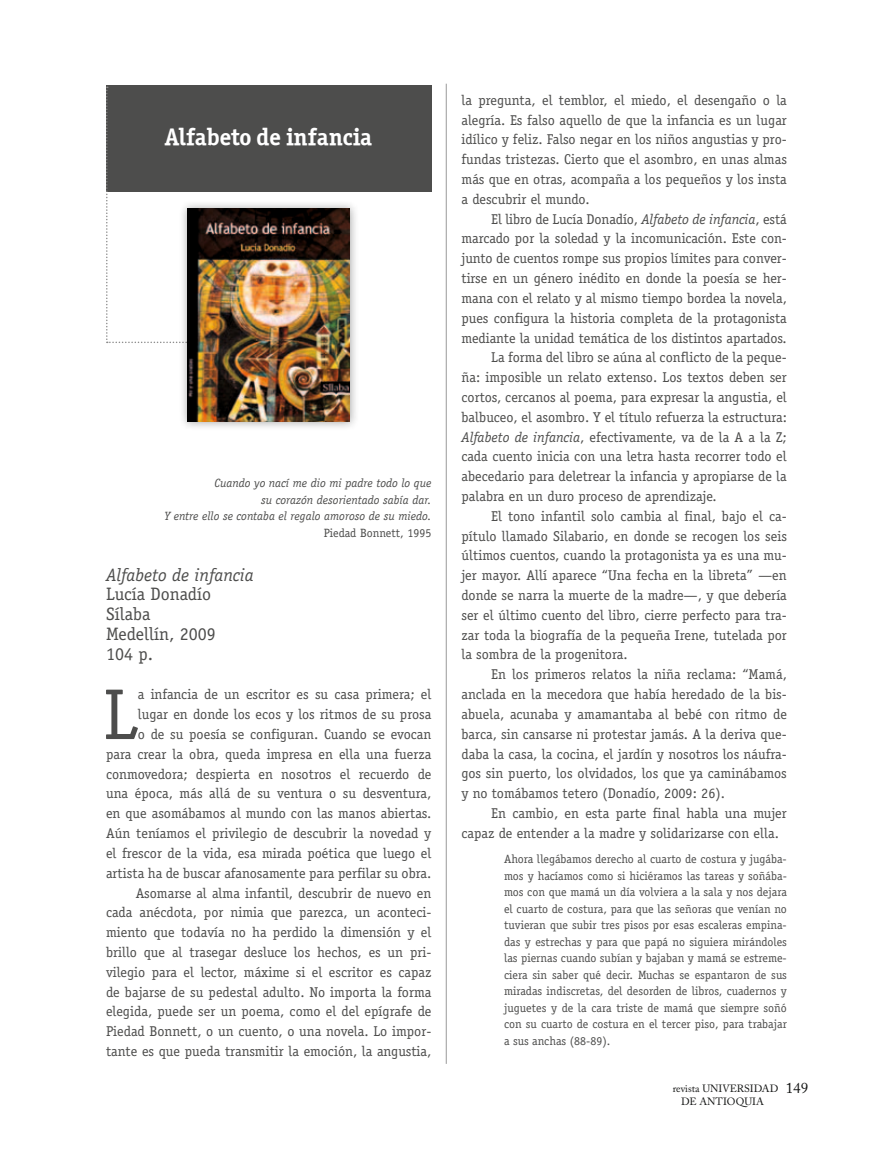
<style>
.page{position:relative;width:872px;height:1149px;background:#fff}
.page>*{position:absolute;margin:0;border:0;box-sizing:border-box;transform-origin:0 0}
.t1{font:72px "Officina Serif";color:#4d4d4c}
.t2{font:24px "Officina Serif ITCTT Bold";color:#fff}
.t3{font:18px/19.8px "Officina Serif";color:#4d4d4c}
.t4{font:italic 18px "Officina Serif";color:#4d4d4c}
.t5{font:15px "Adobe Caslon Pro";color:#131413}
.t6{font:14.25px/19.8px "Officina Serif";color:#4d4d4c;text-align:right}
.t7{font:12px/16.5px "Officina Serif";color:#4d4d4c;text-align:justify}
.t8{font:italic 12px/16.5px "Officina Serif";color:#4d4d4c;text-align:right}
.t9{font:10.5px/12.6px "Adobe Caslon Pro";color:#131413;text-align:center}
.s1{font-style:italic}
</style>
<div class="page">
<hr style="left:446px;top:84px;width:1px;height:979px;background:#999">
<div style="left:106px;top:85px;width:326px;height:106px;background:#4d4d4c"></div>
<svg style="left:106px;top:87px;width:108px;height:256px"></svg>
<div style="left:178px;top:199px;width:180px;height:231px;background:#131413;opacity:.38"></div>
<img style="left:187px;top:209px;width:163px;height:213px">
<h2 class="t2" style="left:165px;top:122px;width:208px">Alfabeto de infancia</h2>
<p class="t8" style="left:164px;top:475px;width:268px">Cuando yo nací me dio mi padre todo lo que<br>su corazón desorientado sabía dar.<br>Y entre ello se contaba el regalo amoroso de su miedo.</p>
<p class="t7" style="left:324px;top:524px;width:109px">Piedad Bonnett, 1995</p>
<p class="t4" style="left:106px;top:564px;width:149px">Alfabeto de infancia</p>
<p class="t3" style="left:106px;top:584px;width:111px">Lucía Donadío<br>Sílaba<br>Medellín, 2009<br>104 p.</p>
<h1 class="t1" style="left:103px;top:672px;width:36px">L</h1>
<p class="t6" style="left:106px;top:684px;width:327px">a infancia de un escritor es su casa primera; el lugar en donde los ecos y los ritmos de su prosa<br>o de su poesía se configuran. Cuando se evocan<br>para crear la obra, queda impresa en ella una fuerza conmovedora; despierta en nosotros el recuerdo de una época, más allá de su ventura o su desventura, en que asomábamos al mundo con las manos abiertas.<br>Aún teníamos el privilegio de descubrir la novedad y el frescor de la vida, esa mirada poética que luego el artista ha de buscar afanosamente para perfilar su obra.<br>Asomarse al alma infantil, descubrir de nuevo en cada anécdota, por nimia que parezca, un aconteci&shy;miento que todavía no ha perdido la dimensión y el brillo que al trasegar desluce los hechos, es un pri&shy;vilegio para el lector, máxime si el escritor es capaz de bajarse de su pedestal adulto. No importa la forma elegida, puede ser un poema, como el del epígrafe de Piedad Bonnett, o un cuento, o una novela. Lo impor&shy;tante es que pueda transmitir la emoción, la angustia,</p>
<p class="t6" style="left:461px;top:90px;width:327px;text-align:justify">la pregunta, el temblor, el miedo, el desengaño o la alegría. Es falso aquello de que la infancia es un lugar idílico y feliz. Falso negar en los niños angustias y pro&shy;fundas tristezas. Cierto que el asombro, en unas almas más que en otras, acompaña a los pequeños y los insta a descubrir el mundo.</p>
<p class="t6" style="left:491px;top:209px;width:297px">El libro de Lucía Donadío, <span class="s1">Alfabeto de infancia</span>, está</p>
<p class="t6" style="left:461px;top:229px;width:327px">marcado por la soledad y la incomunicación. Este con-</p>
<p class="t6" style="left:461px;top:248px;width:327px">junto de cuentos rompe sus propios límites para conver-</p>
<p class="t6" style="left:461px;top:268px;width:327px">tirse en un género inédito en donde la poesía se her-</p>
<p class="t6" style="left:461px;top:288px;width:327px">mana con el relato y al mismo tiempo bordea la novela,</p>
<p class="t6" style="left:461px;top:308px;width:327px">pues configura la historia completa de la protagonista</p>
<p class="t6" style="left:461px;top:328px;width:327px">mediante la unidad temática de los distintos apartados.</p>
<p class="t6" style="left:491px;top:347px;width:297px">La forma del libro se aúna al conflicto de la peque-</p>
<p class="t6" style="left:461px;top:367px;width:327px">ña: imposible un relato extenso. Los textos deben ser</p>
<p class="t6" style="left:461px;top:387px;width:327px">cortos, cercanos al poema, para expresar la angustia, el</p>
<p class="t6" style="left:461px;top:407px;width:327px">balbuceo, el asombro. Y el título refuerza la estructura:</p>
<p class="t6" style="left:461px;top:426px;width:327px"><span class="s1">Alfabeto de infancia</span>, efectivamente, va de la A a la Z;</p>
<p class="t6" style="left:461px;top:446px;width:327px">cada cuento inicia con una letra hasta recorrer todo el</p>
<p class="t6" style="left:461px;top:466px;width:327px">abecedario para deletrear la infancia y apropiarse de la</p>
<p class="t6" style="left:461px;top:486px;width:257px">palabra en un duro proceso de aprendizaje.</p>
<p class="t6" style="left:491px;top:506px;width:297px">El tono infantil solo cambia al final, bajo el ca-</p>
<p class="t6" style="left:461px;top:525px;width:327px">pítulo llamado Silabario, en donde se recogen los seis</p>
<p class="t6" style="left:461px;top:545px;width:327px">últimos cuentos, cuando la protagonista ya es una mu-</p>
<p class="t6" style="left:461px;top:565px;width:327px">jer mayor. Allí aparece “Una fecha en la libreta” —en</p>
<p class="t6" style="left:461px;top:585px;width:327px">donde se narra la muerte de la madre—, y que debería</p>
<p class="t6" style="left:461px;top:605px;width:327px">ser el último cuento del libro, cierre perfecto para tra-</p>
<p class="t6" style="left:461px;top:624px;width:327px">zar toda la biografía de la pequeña Irene, tutelada por</p>
<p class="t6" style="left:461px;top:644px;width:168px">la sombra de la progenitora.</p>
<p class="t6" style="left:491px;top:664px;width:297px">En los primeros relatos la niña reclama: “Mamá,</p>
<p class="t6" style="left:461px;top:684px;width:327px">anclada en la mecedora que había heredado de la bis-</p>
<p class="t6" style="left:461px;top:704px;width:327px">abuela, acunaba y amamantaba al bebé con ritmo de</p>
<p class="t6" style="left:461px;top:723px;width:327px">barca, sin cansarse ni protestar jamás. A la deriva que-</p>
<p class="t6" style="left:461px;top:743px;width:327px">daba la casa, la cocina, el jardín y nosotros los náufra-</p>
<p class="t6" style="left:461px;top:763px;width:327px">gos sin puerto, los olvidados, los que ya caminábamos</p>
<p class="t6" style="left:461px;top:783px;width:265px">y no tomábamos tetero (Donadío, 2009: 26).</p>
<p class="t6" style="left:491px;top:803px;width:297px">En cambio, en esta parte final habla una mujer</p>
<p class="t6" style="left:461px;top:822px;width:319px">capaz de entender a la madre y solidarizarse con ella.</p>
<p class="t7" style="left:504px;top:850px;width:284px">Ahora llegábamos derecho al cuarto de costura y jugába&shy;mos y hacíamos como si hiciéramos las tareas y soñába&shy;mos con que mamá un día volviera a la sala y nos dejara el cuarto de costura, para que las señoras que venían no tuvieran que subir tres pisos por esas escaleras empina&shy;das y estrechas y para que papá no siguiera mirándoles las piernas cuando subían y bajaban y mamá se estreme&shy;ciera sin saber qué decir. Muchas se espantaron de sus miradas indiscretas, del desorden de libros, cuadernos y juguetes y de la cara triste de mamá que siempre soñó con su cuarto de costura en el tercer piso, para trabajar a sus anchas (88-89).</p>
<p class="t9" style="left:672px;top:1082px;width:107px">revista UNIVERSIDAD<br>DE ANTIOQUIA</p>
<p class="t5" style="left:785px;top:1078px;width:24px">149</p>
</div>
